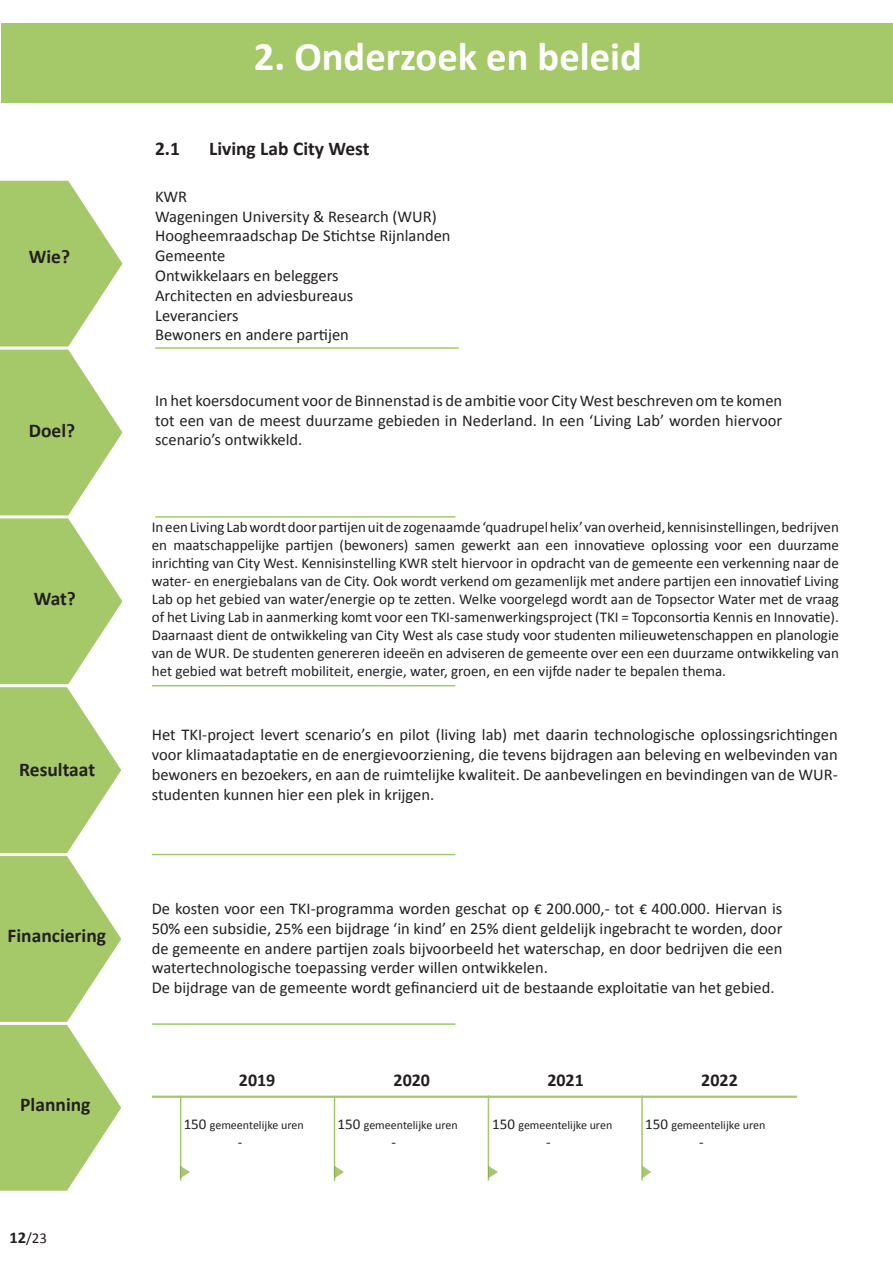
<style>
.page{position:relative;width:893px;height:1263px;background:#fff}
.page>*{position:absolute;margin:0;border:0;box-sizing:border-box;transform-origin:0 0}
.Titel{font:700 40.5px "Calibri";color:#fff}
.t1{font:700 19.5px "Calibri";color:#231f20}
.t2{font:700 18px "Calibri";color:#231f20}
.Tekst{font:16.5px/19.8px "Calibri";color:#231f20;text-align:justify}
.Tekst-2{font:15px/18px "Calibri";color:#231f20;text-align:justify}
.t3{font:12px "Calibri";color:#231f20}
.s1{font-weight:700;font-size:16.5px}
.s2{font-size:15px}
</style>
<div class="page">
<div style="left:1px;top:23px;width:892px;height:80px;background:#a5c969"></div>
<svg style="left:0;top:180px;width:123px;height:1011px"></svg>
<hr style="left:155px;top:516px;width:300px;height:2px;background:#a5c969">
<hr style="left:155px;top:347px;width:304px;height:2px;background:#a5c969">
<hr style="left:152px;top:685px;width:303px;height:1px;background:#a5c969">
<hr style="left:152px;top:854px;width:303px;height:1px;background:#a5c969">
<hr style="left:152px;top:1023px;width:303px;height:2px;background:#a5c969">
<hr style="left:152px;top:1096px;width:645px;height:2px;background:#a5c969">
<hr style="left:641px;top:1095px;width:2px;height:85px;background:#a5c969">
<hr style="left:488px;top:1095px;width:1px;height:85px;background:#a5c969">
<hr style="left:334px;top:1096px;width:1px;height:85px;background:#a5c969">
<hr style="left:180px;top:1096px;width:1px;height:85px;background:#a5c969">
<svg style="left:180px;top:1167px;width:10px;height:10px"></svg>
<svg style="left:334px;top:1167px;width:10px;height:10px"></svg>
<svg style="left:488px;top:1167px;width:10px;height:10px"></svg>
<svg style="left:641px;top:1167px;width:10px;height:10px"></svg>
<p class="t1" style="left:29px;top:244px;width:43px">Wie?</p>
<p class="t1" style="left:29px;top:418px;width:48px">Doel?</p>
<p class="t1" style="left:34px;top:586px;width:44px">Wat?</p>
<p class="t1" style="left:19px;top:757px;width:77px">Resultaat</p>
<p class="t1" style="left:8px;top:923px;width:100px">Financiering</p>
<p class="t1" style="left:20px;top:1092px;width:72px">Planning</p>
<p class="Tekst-2" style="left:9px;top:1229px;width:39px"><span class="s1">12</span>/23</p>
<p class="Titel" style="left:254px;top:30px;width:389px">2. Onderzoek en beleid</p>
<p class="t1" style="left:155px;top:136px;width:26px">2.1</p>
<p class="t1" style="left:209px;top:136px;width:162px">Living Lab City West</p>
<p class="Tekst" style="left:155px;top:186px;width:33px">KWR</p>
<p class="Tekst" style="left:155px;top:206px;width:283px">Wageningen University &amp; Research (WUR)</p>
<p class="Tekst" style="left:155px;top:226px;width:297px">Hoogheemraadschap De Stichtse Rijnlanden</p>
<p class="Tekst" style="left:155px;top:246px;width:72px">Gemeente</p>
<p class="Tekst" style="left:155px;top:266px;width:185px">Ontwikkelaars en beleggers</p>
<p class="Tekst" style="left:155px;top:285px;width:200px">Architecten en adviesbureaus</p>
<p class="Tekst" style="left:155px;top:305px;width:85px">Leveranciers</p>
<p class="Tekst" style="left:155px;top:325px;width:195px">Bewoners en andere partijen</p>
<p class="Tekst" style="left:155px;top:390px;width:629px">In het koersdocument voor de Binnenstad is de ambitie voor City West beschreven om te komen tot een van de meest duurzame gebieden in Nederland. In een ‘Living Lab’ worden hiervoor scenario’s ontwikkeld.</p>
<p class="Tekst-2" style="left:152px;top:518px;width:689px">IneenLiving Labwordtdoorpartijenuitdezogenaamde‘quadrupelhelix’ vanoverheid, kennisinstellingen,bedrijven en maatschappelijke partijen (bewoners) samen gewerkt aan een innovatieve oplossing voor een duurzame inrichting van City West. Kennisinstelling KWR stelt hiervoor in opdracht van de gemeente een verkenning naar de water- en energiebalans van de City. Ook wordt verkend om gezamenlijk met andere partijen een innovatief Living Lab op het gebied van water/energie op te zetten. Welke voorgelegd wordt aan de Topsector Water met de vraag of het Living Lab in aanmerking komt voor een TKI-samenwerkingsproject (TKI = Topconsortia Kennis en Innovatie).</p>
<p class="Tekst-2" style="left:152px;top:626px;width:689px">Daarnaast dient de ontwikkeling van City West als case study voor studenten milieuwetenschappen en planologie van de WUR. De studenten genereren ideeën en adviseren de gemeente over een een duurzame ontwikkeling van het gebied wat betreft mobiliteit, energie, water, groen, en een vijfde nader te bepalen thema.</p>
<p class="Tekst" style="left:152px;top:725px;width:687px">Het TKI-project levert scenario’s en pilot (living lab) met daarin technologische oplossingsrichtingen voor klimaatadaptatie en de energievoorziening, die tevens bijdragen aan beleving en welbevinden van bewoners en bezoekers, en aan de ruimtelijke kwaliteit. De aanbevelingen en bevindingen van de WUR&shy;studenten kunnen hier een plek in krijgen.</p>
<p class="Tekst" style="left:152px;top:899px;width:632px">De kosten voor een TKI-programma worden geschat op <span class="s2">€</span> 200.000,- tot <span class="s2">€</span> 400.000. Hiervan is 50% een subsidie, 25% een bijdrage ‘in kind’ en 25% dient geldelijk ingebracht te worden, door de gemeente en andere partijen zoals bijvoorbeeld het waterschap, en door bedrijven die een watertechnologische toepassing verder willen ontwikkelen.</p>
<p class="Tekst" style="left:152px;top:978px;width:624px">De bijdrage van de gemeente wordt gefinancierd uit de bestaande exploitatie van het gebied.</p>
<p class="t2" style="left:239px;top:1068px;width:38px">2019</p>
<p class="t2" style="left:394px;top:1068px;width:38px">2020</p>
<p class="t2" style="left:547px;top:1068px;width:38px">2021</p>
<p class="t2" style="left:701px;top:1068px;width:38px">2022</p>
<p class="t3" style="left:184px;top:1117px;width:122px"><span class="s2">150</span> gemeentelijke uren</p>
<p class="Tekst-2" style="left:238px;top:1133px;width:6px">-</p>
<p class="t3" style="left:338px;top:1117px;width:122px"><span class="s2">150</span> gemeentelijke uren</p>
<p class="Tekst-2" style="left:392px;top:1133px;width:6px">-</p>
<p class="t3" style="left:492px;top:1117px;width:122px"><span class="s2">150</span> gemeentelijke uren</p>
<p class="Tekst-2" style="left:546px;top:1133px;width:6px">-</p>
<p class="t3" style="left:645px;top:1117px;width:122px"><span class="s2">150</span> gemeentelijke uren</p>
<p class="Tekst-2" style="left:699px;top:1133px;width:6px">-</p>
</div>
